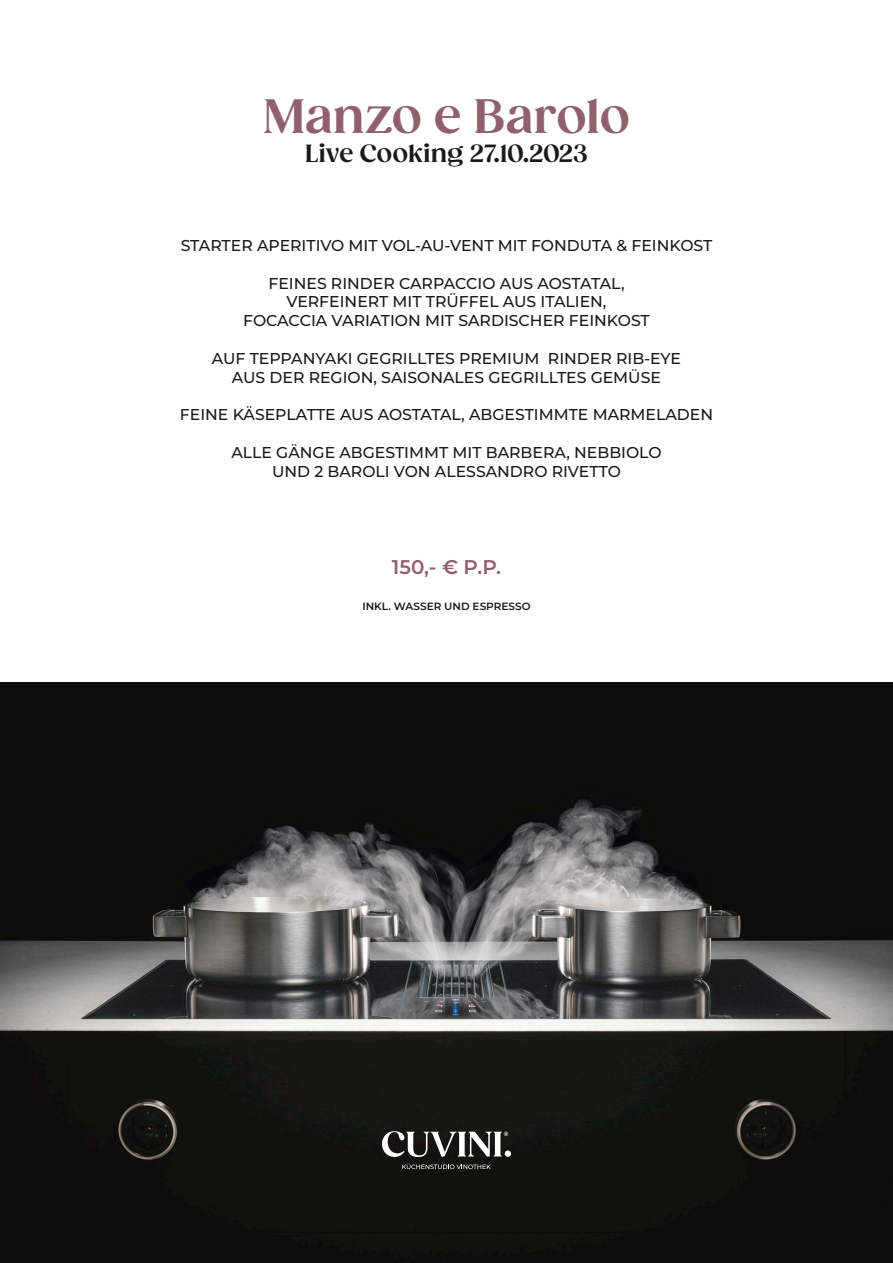
<style>
.page{position:relative;width:893px;height:1263px;background:#fff}
.page>*{position:absolute;margin:0;border:0;box-sizing:border-box;transform-origin:0 0}
.t1{font:700 46.65px "Gazpacho";color:#91606d}
.t2{font:700 24px "Gazpacho";color:#191919}
.t3{font:600 19.8px "Montserrat";color:#91606d}
.t4{font:500 15.75px/18.9px "Montserrat";color:#191919;text-align:center}
.t5{font:600 10.5px "Montserrat";color:#191919}
</style>
<div class="page">
<img style="left:0;top:683px;width:893px;height:580px">
<svg style="left:402px;top:1163px;width:89px;height:6px"></svg>
<div style="left:505px;top:1150px;width:6px;height:7px;background:#fff;border-radius:50%"></div>
<svg style="left:381px;top:1131px;width:127px;height:26px"></svg>
<h1 class="t1" style="left:263px;top:89px;width:368px">Manzo e Barolo</h1>
<h2 class="t2" style="left:305px;top:139px;width:284px">Live Cooking 27.10.2023</h2>
<p class="t4" style="left:181px;top:235px;width:533px">STARTER APERITIVO MIT VOL-AU-VENT MIT FONDUTA &amp; FEINKOST</p>
<p class="t4" style="left:243px;top:273px;width:408px">FEINES RINDER CARPACCIO AUS AOSTATAL,<br>VERFEINERT MIT TRÜFFEL AUS ITALIEN,<br>FOCACCIA VARIATION MIT SARDISCHER FEINKOST</p>
<p class="t4" style="left:212px;top:348px;width:471px">AUF TEPPANYAKI GEGRILLTES PREMIUM RINDER RIB-EYE<br>AUS DER REGION, SAISONALES GEGRILLTES GEMÜSE</p>
<p class="t4" style="left:180px;top:405px;width:535px">FEINE KÄSEPLATTE AUS AOSTATAL, ABGESTIMMTE MARMELADEN</p>
<p class="t4" style="left:231px;top:443px;width:432px">ALLE GÄNGE ABGESTIMMT MIT BARBERA, NEBBIOLO<br>UND 2 BAROLI VON ALESSANDRO RIVETTO</p>
<p class="t3" style="left:392px;top:554px;width:111px">150,- € P.P.</p>
<p class="t5" style="left:362px;top:599px;width:170px">INKL. WASSER UND ESPRESSO</p>
</div>
